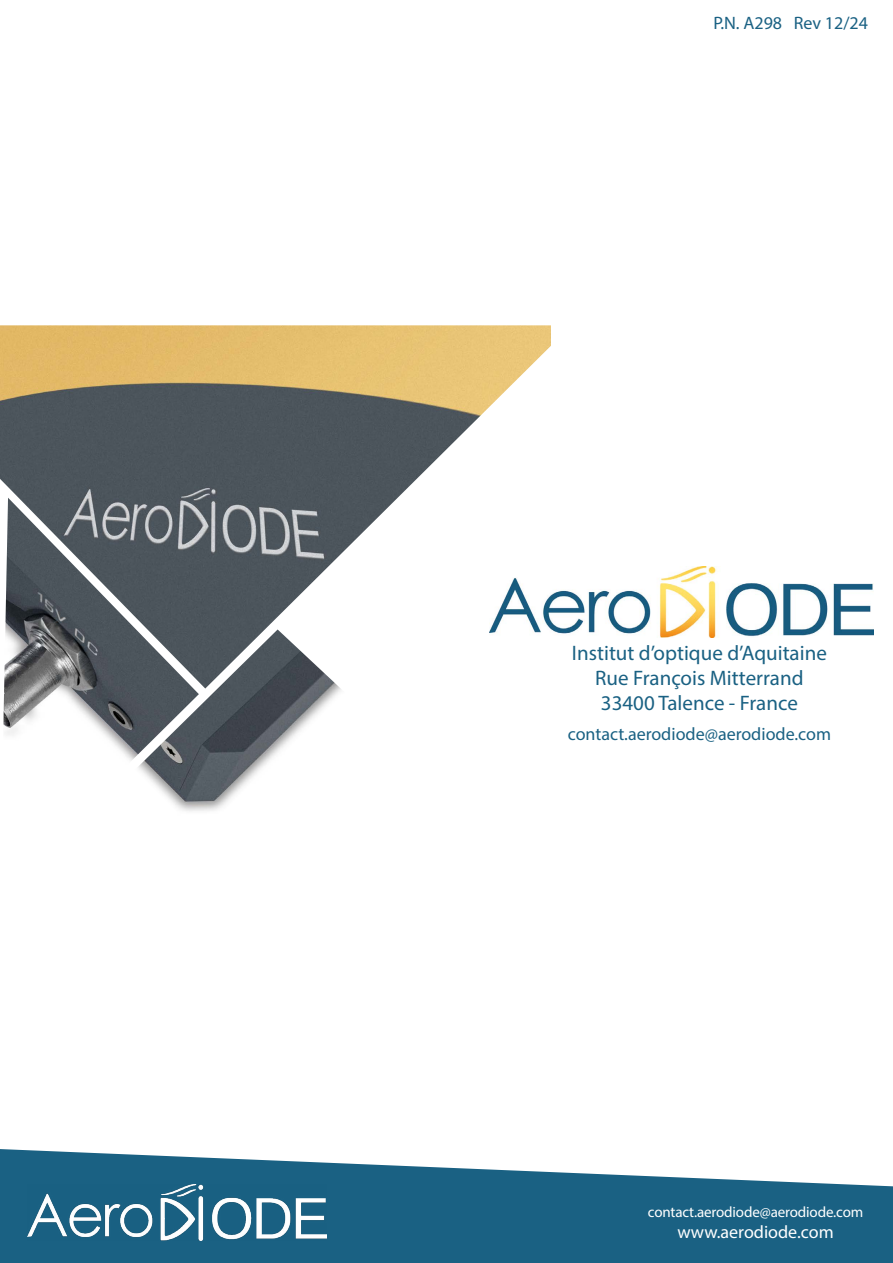
<style>
.page{position:relative;width:893px;height:1263px;background:#fff}
.page>*{position:absolute;margin:0;border:0;box-sizing:border-box;transform-origin:0 0}
.t1{font:21px/25.2px "Myriad Pro";color:#1a6183;text-align:center}
.t2{font:18px "Myriad Pro";color:#1a6183}
.t3{font:18px "Myriad Pro";color:#fff}
.t4{font:15px "Myriad Pro";letter-spacing:-.01em;color:#fff}
</style>
<div class="page">
<svg style="left:0;top:1149px;width:893px;height:114px;fill:#1a6183"></svg>
<img style="left:27px;top:1184px;width:300px;height:56px">
<img style="left:0;top:325px;width:551px;height:304px">
<img style="left:0;top:498px;width:199px;height:227px">
<img style="left:4px;top:629px;width:486px;height:182px">
<img style="left:490px;top:566px;width:383px;height:72px">
<p class="t2" style="left:713px;top:12px;width:156px">P.N. A298 Rev 12/24</p>
<p class="t1" style="left:572px;top:640px;width:256px">Institut d’optique d’Aquitaine<br>Rue François Mitterrand<br>33400 Talence - France</p>
<p class="t2" style="left:568px;top:723px;width:265px">contact.aerodiode@aerodiode.com</p>
<p class="t4" style="left:648px;top:1202px;width:217px">contact.aerodiode@aerodiode.com</p>
<p class="t3" style="left:677px;top:1221px;width:158px">www.aerodiode.com</p>
</div>
